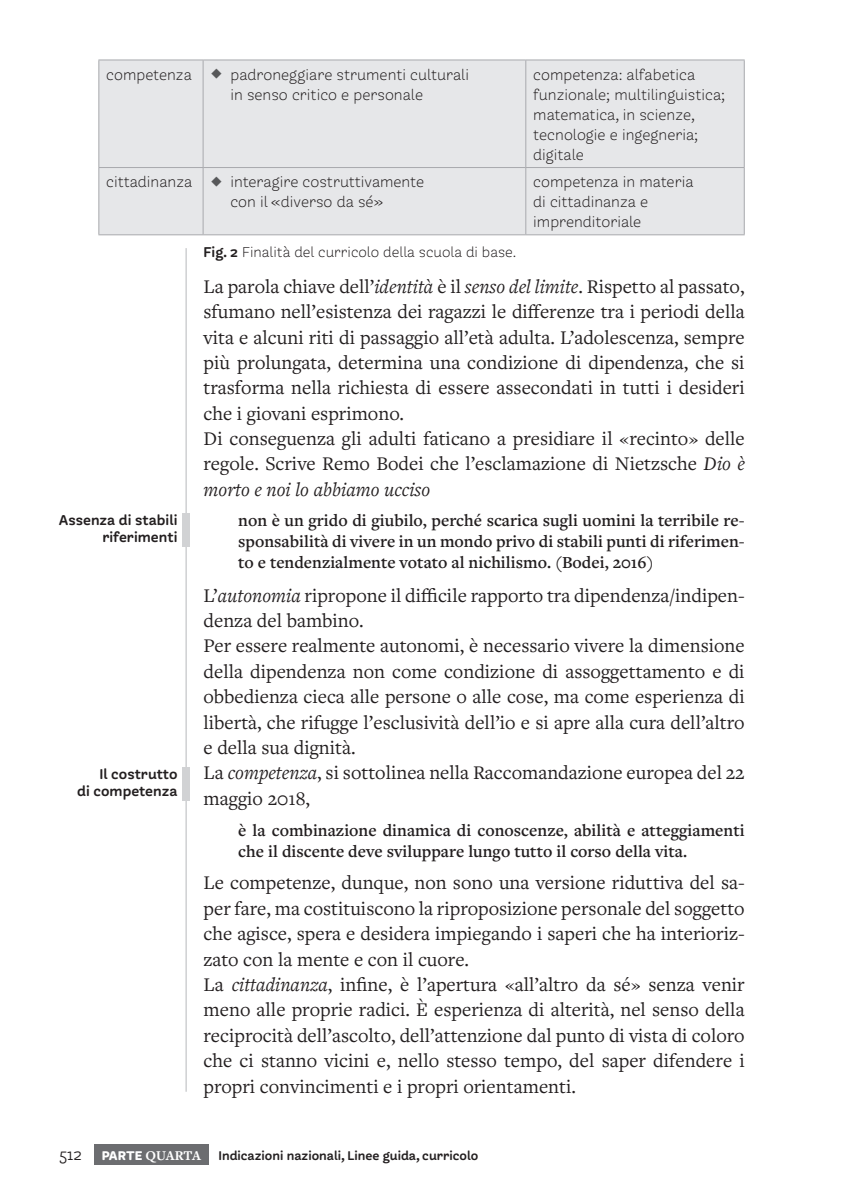
<style>
.page{position:relative;width:844px;height:1191px;background:#fff}
.page>*{position:absolute;margin:0;border:0;box-sizing:border-box;transform-origin:0 0}
.t1{font:20.12px/25.4px "Freight Text Pro";color:#231f20}
.t2{font:600 17.5px/21px "Freight Text Pro";color:#231f20;text-align:justify}
.t3{font:300 16.62px/20.1px "Freight Round Pro";color:#231f20}
.t4{font:15.75px/17.5px "Freight Round Pro Semi";color:#231f20;text-align:right}
.t5{font:300 15.75px "Freight Round Pro";color:#231f20}
.t6{font:14px "Freight Round Pro Semi";color:#231f20}
.s1{font-family:"Freight Round Pro Semi";font-weight:400}
.s2{font-style:italic}
.s3{font-family:"Freight Round Pro";font-size:17.5px}
.s4{font-family:"Freight Round Pro";font-weight:700;color:#fff}
.s5{font-family:"Freight Text Pro";font-weight:700;color:#fff}
</style>
<div class="page">
<div style="left:94px;top:1144px;width:114px;height:20px;background:#6c6d70"></div>
<hr style="left:185px;top:248px;width:2px;height:843px;background:#d1d2d4">
<div style="left:99px;top:61px;width:644px;height:173px;background:#e6e7e9"></div>
<hr style="left:98px;top:60px;width:105px;height:1px;background:#a8a9ad">
<hr style="left:98px;top:60px;width:1px;height:107px;background:#a8a9ad">
<hr style="left:203px;top:60px;width:322px;height:1px;background:#a8a9ad">
<hr style="left:203px;top:60px;width:1px;height:107px;background:#a8a9ad">
<hr style="left:525px;top:60px;width:219px;height:1px;background:#a8a9ad">
<hr style="left:525px;top:60px;width:1px;height:107px;background:#a8a9ad">
<hr style="left:743px;top:60px;width:1px;height:107px;background:#a8a9ad">
<hr style="left:98px;top:167px;width:105px;height:1px;background:#a8a9ad">
<hr style="left:98px;top:168px;width:1px;height:66px;background:#a8a9ad">
<hr style="left:203px;top:167px;width:322px;height:1px;background:#a8a9ad">
<hr style="left:203px;top:168px;width:1px;height:66px;background:#a8a9ad">
<hr style="left:525px;top:167px;width:219px;height:1px;background:#a8a9ad">
<hr style="left:525px;top:168px;width:1px;height:66px;background:#a8a9ad">
<hr style="left:743px;top:168px;width:1px;height:66px;background:#a8a9ad">
<hr style="left:98px;top:234px;width:105px;height:1px;background:#a8a9ad">
<hr style="left:203px;top:234px;width:322px;height:1px;background:#a8a9ad">
<hr style="left:525px;top:234px;width:219px;height:1px;background:#a8a9ad">
<div style="left:182px;top:513px;width:8px;height:34px;background:#d1d2d4"></div>
<div style="left:182px;top:767px;width:8px;height:33px;background:#d1d2d4"></div>
<svg style="left:211px;top:69px;width:10px;height:10px"></svg>
<svg style="left:211px;top:176px;width:10px;height:10px"></svg>
<p class="t3" style="left:106px;top:64px;width:87px">competenza</p>
<p class="t3" style="left:230px;top:64px;width:240px">padroneggiare strumenti culturali in senso critico e personale</p>
<p class="t3" style="left:533px;top:64px;width:193px">competenza: alfabetica funzionale; multilinguistica; matematica, in scienze, tecnologie e ingegneria; digitale</p>
<p class="t3" style="left:106px;top:172px;width:87px">cittadinanza</p>
<p class="t3" style="left:230px;top:172px;width:195px">interagire costruttivamente con il «diverso da sé»</p>
<p class="t3" style="left:533px;top:172px;width:162px">competenza in materia di cittadinanza e imprenditoriale</p>
<p class="t5" style="left:203px;top:243px;width:314px"><span class="s1">Fig. 2</span> Finalità del curricolo della scuola di base.</p>
<p class="t1" style="left:203px;top:273px;width:542px">La parola chiave dell’<span class="s2">identità</span> è il <span class="s2">senso del limite</span>. Rispetto al passato, sfumano nell’esistenza dei ragazzi le differenze tra i periodi della vita e alcuni riti di passaggio all’età adulta. L’adolescenza, sempre più prolungata, determina una condizione di dipendenza, che si trasforma nella richiesta di essere assecondati in tutti i desideri che i giovani esprimono.<br>Di conseguenza gli adulti faticano a presidiare il «recinto» delle regole. Scrive Remo Bodei che l’esclamazione di Nietzsche <span class="s2">Dio è morto e noi lo abbiamo ucciso</span></p>
<p class="t2" style="left:238px;top:509px;width:507px">non è un grido di giubilo, perché scarica sugli uomini la terribile re&shy;sponsabilità di vivere in un mondo privo di stabili punti di riferimen&shy;to e tendenzialmente votato al nichilismo. (Bodei, 2016)</p>
<p class="t1" style="left:203px;top:582px;width:542px">L’<span class="s2">autonomia</span> ripropone il difficile rapporto tra dipendenza/indipen&shy;denza del bambino.<br>Per essere realmente autonomi, è necessario vivere la dimensione della dipendenza non come condizione di assoggettamento e di obbedienza cieca alle persone o alle cose, ma come esperienza di libertà, che rifugge l’esclusività dell’io e si apre alla cura dell’altro e della sua dignità.<br>La <span class="s2">competenza</span>, si sottolinea nella Raccomandazione europea del 22 maggio 2018,</p>
<p class="t2" style="left:238px;top:819px;width:508px">è la combinazione dinamica di conoscenze, abilità e atteggiamenti che il discente deve sviluppare lungo tutto il corso della vita.</p>
<p class="t1" style="left:203px;top:869px;width:542px">Le competenze, dunque, non sono una versione riduttiva del sa&shy;per fare, ma costituiscono la riproposizione personale del soggetto che agisce, spera e desidera impiegando i saperi che ha interioriz&shy;zato con la mente e con il cuore.<br>La <span class="s2">cittadinanza</span>, infine, è l’apertura «all’altro da sé» senza venir meno alle proprie radici. È esperienza di alterità, nel senso della reciprocità dell’ascolto, dell’attenzione dal punto di vista di coloro che ci stanno vicini e, nello stesso tempo, del saper difendere i propri convincimenti e i propri orientamenti.</p>
<p class="t4" style="left:59px;top:511px;width:120px">Assenza di stabili riferimenti</p>
<p class="t4" style="left:77px;top:765px;width:102px">Il costrutto<br>di competenza</p>
<p class="t6" style="left:60px;top:1146px;width:420px"><span class="s3">512</span> <span class="s4">PARTE</span> <span class="s5">QUARTA</span> Indicazioni nazionali, Linee guida, curricolo</p>
</div>
